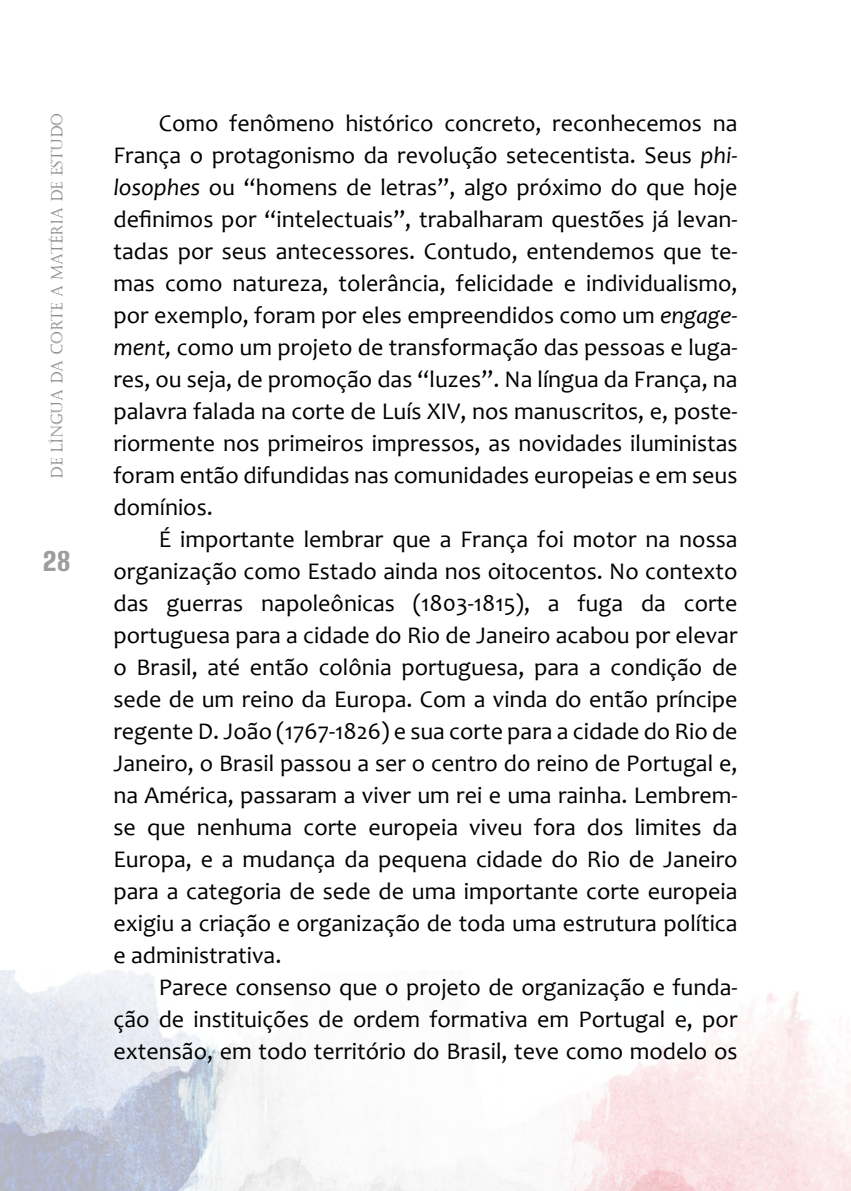
<style>
.page{position:relative;width:851px;height:1191px;background:#fff}
.page>*{position:absolute;margin:0;border:0;box-sizing:border-box;transform-origin:0 0}
.t1{font:100 34px "Alumni Sans";color:#9d9d9c}
.t2{font:24px/32px "Candara";color:#000;text-align:justify}
.t3{font:16px "Castellar";color:#706f6f;scale:.9 1}
.s1{font-style:italic}
</style>
<div class="page">
<img style="left:0;top:970px;width:850px;height:221px">
<p class="t3" style="left:48px;top:479px;width:407px;rotate:-90deg">DELÍNGUADACORTEA MATÉRIADEESTUDO</p>
<p class="t2" style="left:113px;top:107px;width:625px;text-indent:45px">Como fenômeno histórico concreto, reconhecemos na França o protagonismo da revolução setecentista. Seus <span class="s1">phi&shy;losophes</span> ou “homens de letras”, algo próximo do que hoje definimos por “intelectuais”, trabalharam questões já levan&shy;tadas por seus antecessores. Contudo, entendemos que te&shy;mas como natureza, tolerância, felicidade e individualismo, por exemplo, foram por eles empreendidos como um <span class="s1">engage&shy;ment,</span> como um projeto de transformação das pessoas e luga&shy;res, ou seja, de promoção das “luzes”. Na língua da França, na palavra falada na corte de Luís XIV, nos manuscritos, e, poste&shy;riormente nos primeiros impressos, as novidades iluministas foram então difundidas nas comunidades europeias e em seus domínios.</p>
<p class="t2" style="left:113px;top:523px;width:625px;text-indent:45px">É importante lembrar que a França foi motor na nossa organização como Estado ainda nos oitocentos. No contexto das guerras napoleônicas (1803-1815), a fuga da corte portuguesa para a cidade do Rio de Janeiro acabou por elevar o Brasil, até então colônia portuguesa, para a condição de sede de um reino da Europa. Com a vinda do então príncipe regente D. João (1767-1826) e sua corte para a cidade do Rio de Janeiro, o Brasil passou a ser o centro do reino de Portugal e, na América, passaram a viver um rei e uma rainha. Lembrem&shy;se que nenhuma corte europeia viveu fora dos limites da Europa, e a mudança da pequena cidade do Rio de Janeiro para a categoria de sede de uma importante corte europeia exigiu a criação e organização de toda uma estrutura política e administrativa.</p>
<p class="t2" style="left:113px;top:971px;width:625px;text-indent:45px">Parece consenso que o projeto de organização e funda&shy;ção de instituições de ordem formativa em Portugal e, por extensão, em todo território do Brasil, teve como modelo os</p>
<h1 class="t1" style="left:43px;top:544px;width:29px">28</h1>
</div>
